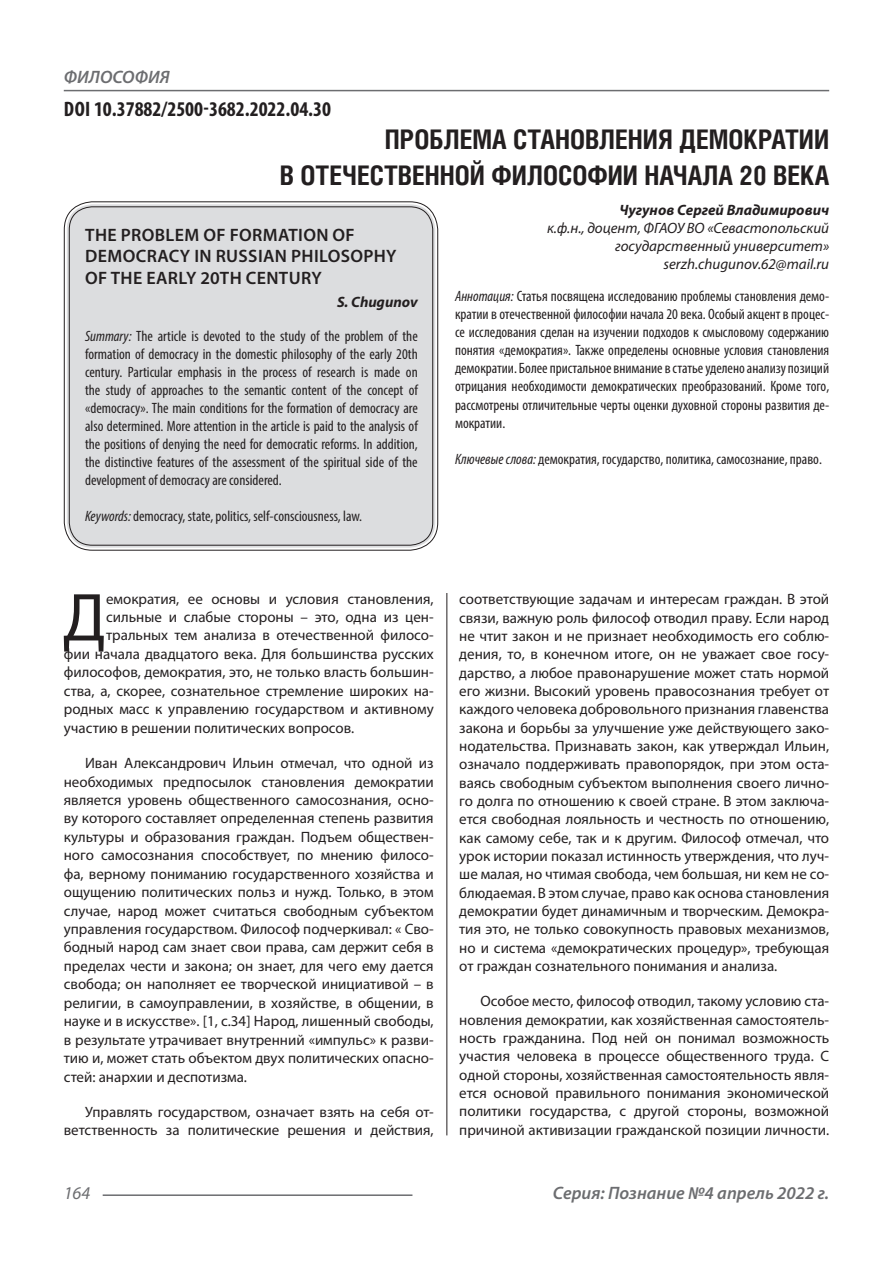
<style>
.page{position:relative;width:893px;height:1263px;background:#fff}
.page>*{position:absolute;margin:0;border:0;box-sizing:border-box;transform-origin:0 0}
.Статья_текст_первый{font:68.4px "Myriad Pro";color:#231f20}
.Статья_название{font:700 27px "Helios Cond C";color:#231f20}
.ДОИ{font:700 condensed 21px "Myriad Pro";color:#231f20}
.Статья_название_англ{font:600 18px/21.6px "Myriad Pro";letter-spacing:.02em;color:#231f20}
.t1{font:italic 600 18px "Myriad Pro";color:#6c6d70}
.t2{font:italic 18px "Myriad Pro";color:#6c6d70}
.Статья_текст{font:15px/18.3px "Myriad Pro";color:#231f20;text-align:justify}
.Статья_аннотация_анг{font:condensed 15px/18px "Myriad Pro";color:#231f20;text-align:justify}
.Статья_аннотация_тек{font:condensed 15px/18px "Myriad Pro";color:#231f20;text-align:justify}
.Статья_текст_первый-2{font:15px "Myriad Pro";color:#231f20}
.Статья_автор_инфо{font:italic 15px/18px "Myriad Pro";color:#231f20;text-align:right}
.Статья_автор_фио_рус{font:italic 700 15px "Myriad Pro";color:#231f20}
.Статья_автор_англ{font:italic 700 15px "Myriad Pro";color:#231f20}
.s1{font-style:italic}
</style>
<div class="page">
<hr style="left:446px;top:128px;width:1px;height:1007px;background:#231f20">
<hr style="left:103px;top:1194px;width:309px;height:2px;background:#6c6d70">
<hr style="left:64px;top:90px;width:765px;height:1px;background:#6c6d70">
<div style="left:442px;top:128px;width:10px;height:465px;background:#fff"></div>
<div style="left:67px;top:204px;width:368px;height:344px;background:#dcdddf;border-radius:26px"></div>
<div style="left:69px;top:206px;width:364px;height:340px;border:1px solid #231f20;border-radius:23px"></div>
<p class="t1" style="left:64px;top:66px;width:107px">ФИЛОСОФИЯ</p>
<p class="ДОИ" style="left:64px;top:96px;width:269px">DOI 10.37882/2500-3682.2022.04.30</p>
<p class="Статья_название" style="left:385px;top:124px;width:446px">ПРОБЛЕМА СТАНОВЛЕНИЯ ДЕМОКРАТИИ</p>
<p class="Статья_название" style="left:280px;top:160px;width:551px">В ОТЕЧЕСТВЕННОЙ ФИЛОСОФИИ НАЧАЛА 20 ВЕКА</p>
<p class="Статья_автор_фио_рус" style="left:619px;top:200px;width:211px">Чугунов Сергей Владимирович</p>
<p class="Статья_автор_инфо" style="left:547px;top:218px;width:284px">к.ф.н., доцент, ФГАОУ ВО «Севастопольский государственный университет»</p>
<p class="Статья_автор_инфо" style="left:663px;top:254px;width:167px">serzh.chugunov.62@mail.ru</p>
<p class="Статья_аннотация_тек" style="left:455px;top:287px;width:376px"><span class="s1">Аннотация:</span> Статья посвящена исследованию проблемы становления демо&shy;кратии в отечественной философии начала 20 века. Особый акцент в процес&shy;се исследования сделан на изучении подходов к смысловому содержанию понятия «демократия». Также определены основные условия становления демократии. Более пристальное внимание в статье уделено анализу позиций отрицания необходимости демократических преобразований. Кроме того, рассмотрены отличительные черты оценки духовной стороны развития де&shy;мократии.</p>
<p class="Статья_аннотация_тек" style="left:455px;top:449px;width:368px"><span class="s1">Ключевые слова:</span> демократия, государство, политика, самосознание, право.</p>
<p class="Статья_название_англ" style="left:85px;top:223px;width:313px">THE PROBLEM OF FORMATION OF<br>DEMOCRACY IN RUSSIAN PHILOSOPHY<br>OF THE EARLY 20TH CENTURY</p>
<p class="Статья_автор_англ" style="left:337px;top:292px;width:82px">S. Chugunov</p>
<p class="Статья_аннотация_анг" style="left:85px;top:327px;width:334px"><span class="s1">Summary:</span> The article is devoted to the study of the problem of the formation of democracy in the domestic philosophy of the early 20th century. Particular emphasis in the process of research is made on the study of approaches to the semantic content of the concept of «democracy». The main conditions for the formation of democracy are also determined. More attention in the article is paid to the analysis of the positions of denying the need for democratic reforms. In addition, the distinctive features of the assessment of the spiritual side of the development of democracy are considered.</p>
<p class="Статья_аннотация_анг" style="left:85px;top:507px;width:279px"><span class="s1">Keywords:</span> democracy, state, politics, self-consciousness, law.</p>
<p class="Статья_текст_первый" style="left:63px;top:575px;width:45px">Д</p>
<p class="Статья_текст_первый-2" style="left:106px;top:590px;width:329px">емократия, ее основы и условия становления,</p>
<p class="Статья_текст_первый-2" style="left:106px;top:608px;width:329px">сильные и слабые стороны – это, одна из цен-</p>
<p class="Статья_текст_первый-2" style="left:106px;top:626px;width:329px">тральных тем анализа в отечественной филосо-</p>
<p class="Статья_текст_первый-2" style="left:64px;top:645px;width:371px">фии начала двадцатого века. Для большинства русских</p>
<p class="Статья_текст_первый-2" style="left:64px;top:663px;width:371px">философов, демократия, это, не только власть большин-</p>
<p class="Статья_текст_первый-2" style="left:64px;top:681px;width:371px">ства, а, скорее, сознательное стремление широких на-</p>
<p class="Статья_текст_первый-2" style="left:64px;top:700px;width:371px">родных масс к управлению государством и активному</p>
<p class="Статья_текст_первый-2" style="left:64px;top:718px;width:292px">участию в решении политических вопросов.</p>
<p class="Статья_текст" style="left:64px;top:754px;width:371px;text-indent:21px">Иван Александрович Ильин отмечал, что одной из необходимых предпосылок становления демократии является уровень общественного самосознания, осно&shy;ву которого составляет определенная степень развития культуры и образования граждан. Подъем обществен&shy;ного самосознания способствует, по мнению филосо&shy;фа, верному пониманию государственного хозяйства и ощущению политических польз и нужд. Только, в этом случае, народ может считаться свободным субъектом управления государством. Философ подчеркивал: « Сво&shy;бодный народ сам знает свои права, сам держит себя в пределах чести и закона; он знает, для чего ему дается свобода; он наполняет ее творческой инициативой – в религии, в самоуправлении, в хозяйстве, в общении, в науке и в искусстве». [1, с.34] Народ, лишенный свободы, в результате утрачивает внутренний «импульс» к разви&shy;тию и, может стать объектом двух политических опасно&shy;стей: анархии и деспотизма.</p>
<p class="Статья_текст" style="left:64px;top:1102px;width:371px;text-align:right">Управлять государством, означает взять на себя от&shy;ветственность за политические решения и действия,</p>
<p class="Статья_текст" style="left:459px;top:590px;width:371px">соответствующие задачам и интересам граждан. В этой связи, важную роль философ отводил праву. Если народ не чтит закон и не признает необходимость его соблю&shy;дения, то, в конечном итоге, он не уважает свое госу&shy;дарство, а любое правонарушение может стать нормой его жизни. Высокий уровень правосознания требует от каждого человека добровольного признания главенства закона и борьбы за улучшение уже действующего зако&shy;нодательства. Признавать закон, как утверждал Ильин, означало поддерживать правопорядок, при этом оста&shy;ваясь свободным субъектом выполнения своего лично&shy;го долга по отношению к своей стране. В этом заключа&shy;ется свободная лояльность и честность по отношению, как самому себе, так и к другим. Философ отмечал, что урок истории показал истинность утверждения, что луч&shy;ше малая, но чтимая свобода, чем большая, ни кем не со&shy;блюдаемая. В этом случае, право как основа становления демократии будет динамичным и творческим. Демокра&shy;тия это, не только совокупность правовых механизмов, но и система «демократических процедур», требующая от граждан сознательного понимания и анализа.</p>
<p class="Статья_текст" style="left:459px;top:992px;width:371px;text-indent:21px">Особое место, философ отводил, такому условию ста&shy;новления демократии, как хозяйственная самостоятель&shy;ность гражданина. Под ней он понимал возможность участия человека в процессе общественного труда. С одной стороны, хозяйственная самостоятельность явля&shy;ется основой правильного понимания экономической политики государства, с другой стороны, возможной причиной активизации гражданской позиции личности.</p>
<p class="t2" style="left:64px;top:1182px;width:28px">164</p>
<p class="t1" style="left:553px;top:1182px;width:278px">Серия: Познание №4 апрель 2022 г.</p>
</div>
